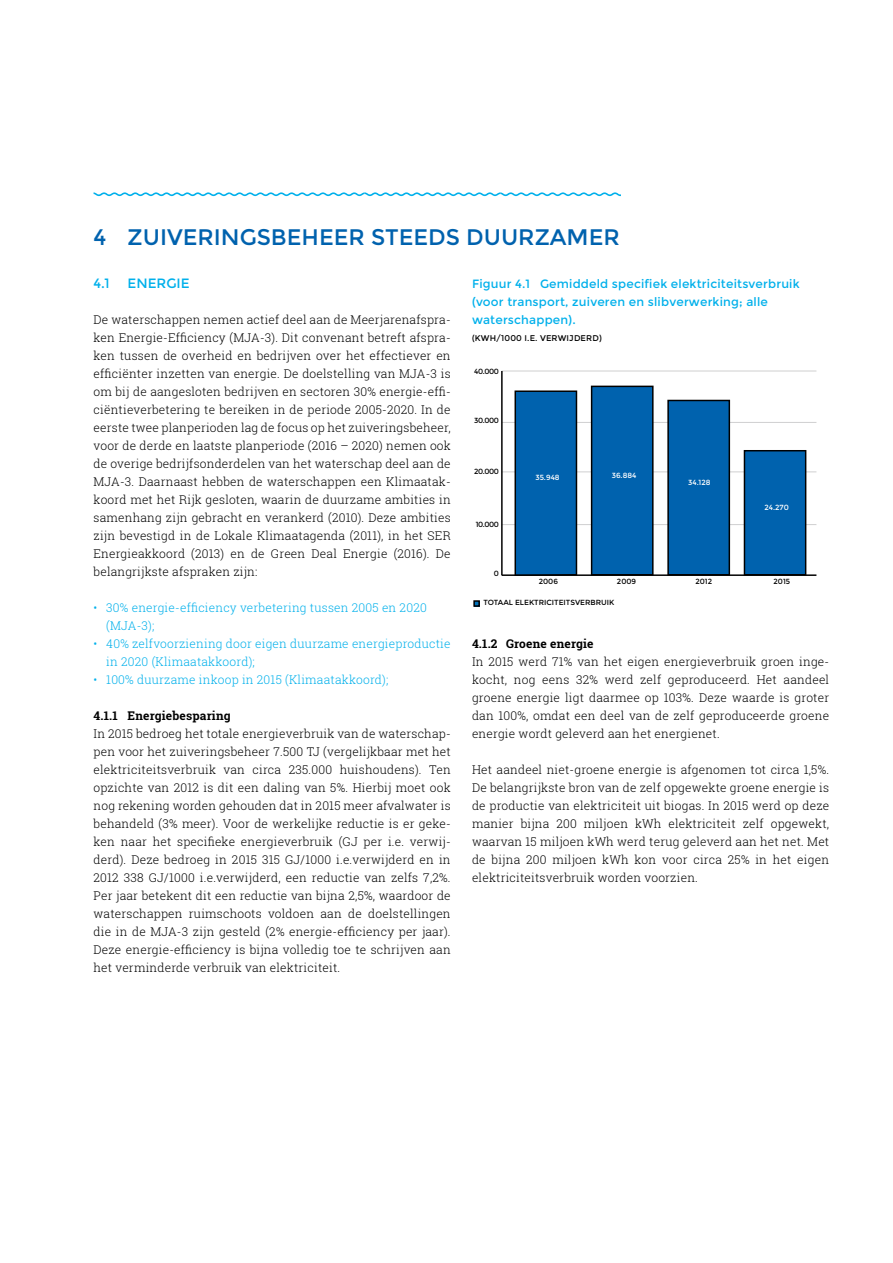
<style>
.page{position:relative;width:893px;height:1263px;background:#fff}
.page>*{position:absolute;margin:0;border:0;box-sizing:border-box;transform-origin:0 0}
.t1{font:22.5px "Montserrat";color:#0062ae}
.t2{font:13.5px "Montserrat";color:#00b0eb}
.Leestekst{font:300 12px/18px "Roboto Slab";letter-spacing:.015em;color:#000;text-align:justify}
.t3{font:300 12px/18px "Roboto Slab";letter-spacing:.015em;color:#00b0eb}
._01_header_tabellen{font:12px/18px "Montserrat";letter-spacing:.015em;color:#00b0eb}
.Bold{font:700 12px "Roboto Slab";letter-spacing:.015em;color:#000}
._04_onderschrift_Mon{font:8.25px "Montserrat";letter-spacing:.015em;color:#000}
.t4{font:7.35px "Montserrat";color:#000}
.t5{font:7.35px "Montserrat";color:#fff}
</style>
<div class="page">
<div style="left:473px;top:600px;width:7px;height:7px;border:1px solid #000"></div>
<hr style="left:502px;top:524px;width:314px;height:1px;background:#cfcfd0">
<hr style="left:502px;top:471px;width:314px;height:1px;background:#cfcfd0">
<hr style="left:502px;top:422px;width:314px;height:1px;background:#cfcfd0">
<hr style="left:502px;top:371px;width:314px;height:1px;background:#cfcfd0">
<hr style="left:502px;top:574px;width:314px;height:2px;background:#000">
<hr style="left:501px;top:371px;width:2px;height:204px;background:#000">
<svg style="left:514px;top:390px;width:64px;height:186px;background:#045ea4"></svg>
<div style="left:592px;top:386px;width:61px;height:189px;background:#0062ae"></div>
<div style="left:591px;top:386px;width:63px;height:189px;border:1px solid #000"></div>
<div style="left:668px;top:400px;width:61px;height:175px;background:#0062ae"></div>
<div style="left:667px;top:400px;width:63px;height:175px;border:1px solid #000"></div>
<div style="left:744px;top:451px;width:62px;height:124px;background:#0062ae"></div>
<div style="left:744px;top:450px;width:62px;height:125px;border:1px solid #000"></div>
<svg style="left:94px;top:192px;width:527px;height:4px"></svg>
<h1 class="t1" style="left:94px;top:224px;width:528px">4 ZUIVERINGSBEHEER STEEDS DUURZAMER</h1>
<h2 class="t2" style="left:94px;top:275px;width:18px">4.1</h2>
<h2 class="t2" style="left:128px;top:275px;width:64px">ENERGIE</h2>
<p class="Leestekst" style="left:94px;top:310px;width:359px">De waterschappen nemen actief deel aan de Meerjarenafspra&shy;ken Energie-Efficiency (MJA-3). Dit convenant betreft afspra&shy;ken tussen de overheid en bedrijven over het effectiever en efficiënter inzetten van energie. De doelstelling van MJA-3 is om bij de aangesloten bedrijven en sectoren 30% energie-effi&shy;ciëntieverbetering te bereiken in de periode 2005-2020. In de eerste twee planperioden lag de focus op het zuiveringsbeheer, voor de derde en laatste planperiode (2016 – 2020) nemen ook de overige bedrijfsonderdelen van het waterschap deel aan de MJA-3. Daarnaast hebben de waterschappen een Klimaatak&shy;koord met het Rijk gesloten, waarin de duurzame ambities in samenhang zijn gebracht en verankerd (2010). Deze ambities zijn bevestigd in de Lokale Klimaatagenda (2011), in het SER Energieakkoord (2013) en de Green Deal Energie (2016). De belangrijkste afspraken zijn:</p>
<p class="t3" style="left:106px;top:598px;width:322px;text-indent:-13px">• 30% energie-efficiency verbetering tussen 2005 en 2020 (MJA-3);</p>
<p class="t3" style="left:106px;top:634px;width:346px;text-indent:-13px">• 40% zelfvoorziening door eigen duurzame energieproductie in 2020 (Klimaatakkoord);</p>
<p class="t3" style="left:94px;top:670px;width:296px">• 100% duurzame inkoop in 2015 (Klimaatakkoord);</p>
<p class="Bold" style="left:94px;top:707px;width:139px">4.1.1 Energiebesparing</p>
<p class="Leestekst" style="left:94px;top:724px;width:359px">In 2015 bedroeg het totale energieverbruik van de waterschap&shy;pen voor het zuiveringsbeheer 7.500 TJ (vergelijkbaar met het elektriciteitsverbruik van circa 235.000 huishoudens). Ten opzichte van 2012 is dit een daling van 5%. Hierbij moet ook nog rekening worden gehouden dat in 2015 meer afvalwater is behandeld (3% meer). Voor de werkelijke reductie is er geke&shy;ken naar het specifieke energieverbruik (GJ per i.e. verwij&shy;derd). Deze bedroeg in 2015 315 GJ/1000 i.e.verwijderd en in 2012 338 GJ/1000 i.e.verwijderd, een reductie van zelfs 7,2%.<br>Per jaar betekent dit een reductie van bijna 2,5%, waardoor de waterschappen ruimschoots voldoen aan de doelstellingen die in de MJA-3 zijn gesteld (2% energie-efficiency per jaar).<br>Deze energie-efficiency is bijna volledig toe te schrijven aan het verminderde verbruik van elektriciteit.</p>
<p class="_01_header_tabellen" style="left:472px;top:275px;width:329px">Figuur 4.1 Gemiddeld specifiek elektriciteitsverbruik (voor transport, zuiveren en slibverwerking; alle waterschappen).</p>
<p class="_04_onderschrift_Mon" style="left:472px;top:333px;width:131px">(KWH/1000 I.E. VERWIJDERD)</p>
<p class="t4" style="left:474px;top:367px;width:26px">40.000</p>
<p class="t4" style="left:474px;top:416px;width:26px">30.000</p>
<p class="t4" style="left:474px;top:467px;width:26px">20.000</p>
<p class="t5" style="left:535px;top:473px;width:26px">35.948</p>
<p class="t5" style="left:612px;top:471px;width:26px">36.884</p>
<p class="t5" style="left:688px;top:478px;width:24px">34.128</p>
<p class="t5" style="left:764px;top:503px;width:26px">24.270</p>
<p class="t4" style="left:476px;top:520px;width:25px">10.000</p>
<p class="t4" style="left:494px;top:569px;width:7px">0</p>
<p class="t4" style="left:539px;top:577px;width:21px">2006</p>
<p class="t4" style="left:617px;top:577px;width:21px">2009</p>
<p class="t4" style="left:695px;top:577px;width:18px">2012</p>
<p class="t4" style="left:773px;top:577px;width:18px">2015</p>
<p class="t4" style="left:483px;top:599px;width:133px">TOTAAL ELEKTRICITEITSVERBRUIK</p>
<p class="Bold" style="left:472px;top:635px;width:123px">4.1.2 Groene energie</p>
<p class="Leestekst" style="left:472px;top:652px;width:359px">In 2015 werd 71% van het eigen energieverbruik groen inge&shy;kocht, nog eens 32% werd zelf geproduceerd. Het aandeel groene energie ligt daarmee op 103%. Deze waarde is groter dan 100%, omdat een deel van de zelf geproduceerde groene energie wordt geleverd aan het energienet.</p>
<p class="Leestekst" style="left:472px;top:760px;width:359px">Het aandeel niet-groene energie is afgenomen tot circa 1,5%.<br>De belangrijkste bron van de zelf opgewekte groene energie is de productie van elektriciteit uit biogas. In 2015 werd op deze manier bijna 200 miljoen kWh elektriciteit zelf opgewekt, waarvan 15 miljoen kWh werd terug geleverd aan het net. Met de bijna 200 miljoen kWh kon voor circa 25% in het eigen elektriciteitsverbruik worden voorzien.</p>
</div>
